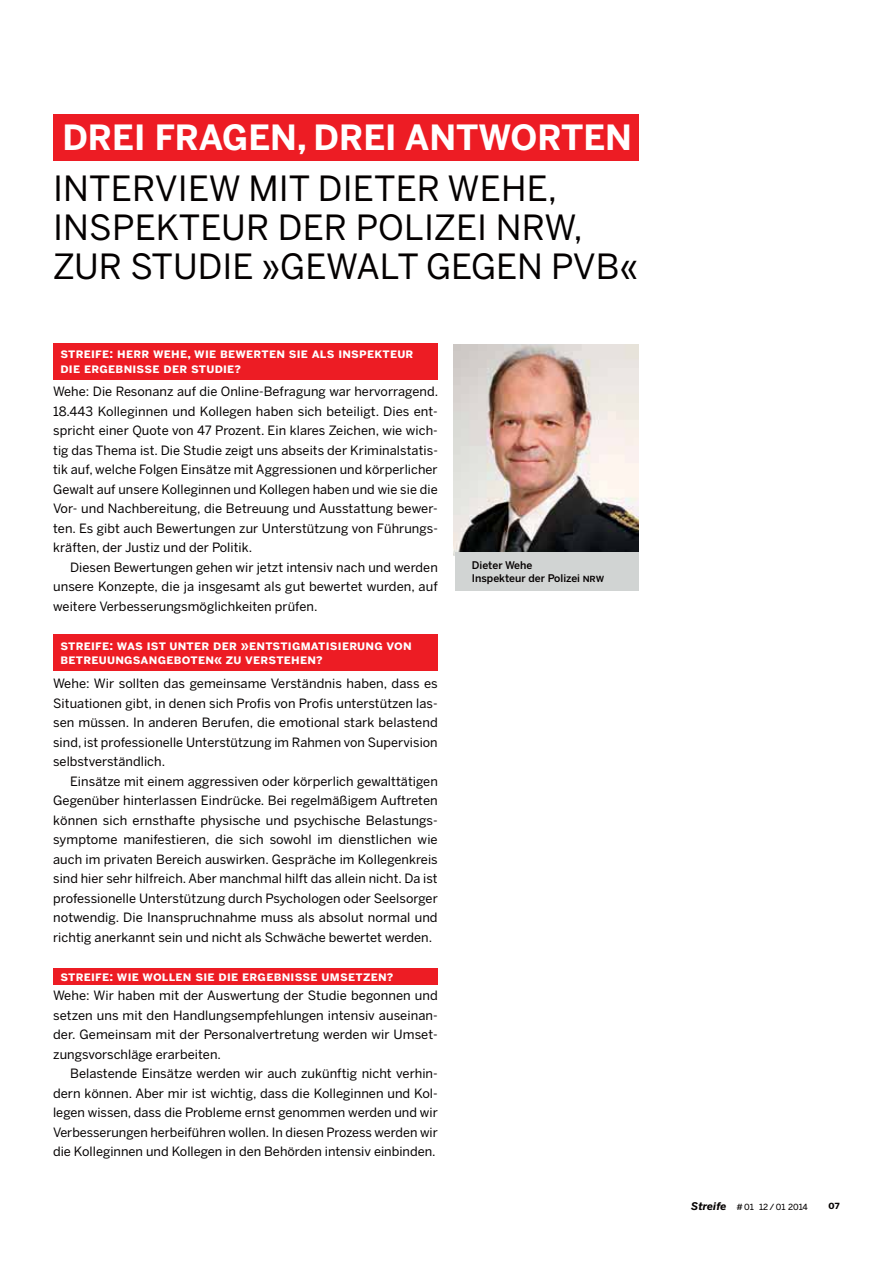
<style>
.page{position:relative;width:893px;height:1263px;background:#fff}
.page>*{position:absolute;margin:0;border:0;box-sizing:border-box;transform-origin:0 0}
.t1{font:34.5px/39px "Benton Sans Regular SC";letter-spacing:.005em;color:#040000}
.t2{font:34.5px "Benton Sans Bold SC";color:#fff}
.t3{font:12.75px/19.5px "Benton Sans";letter-spacing:.005em;color:#040000;text-align:justify}
.t4{font:12.75px/15px "Benton Sans Bold SC";letter-spacing:.02em;color:#fff}
.t5{font:500 10.5px/13.5px "Benton Sans";color:#040000}
.t6{font:10.5px "Benton Sans Regular SC";color:#040000}
.t7{font:10.5px "Benton Sans Bold SC";color:#040000}
.s1{font-family:"Benton Sans Medium SC";font-weight:400}
.s2{font-family:"Benton Sans";font-weight:700;font-style:italic}
</style>
<div class="page">
<div style="left:53px;top:344px;width:385px;height:36px;background:#ed1c24"></div>
<div style="left:53px;top:634px;width:385px;height:37px;background:#ed1c24"></div>
<div style="left:53px;top:968px;width:385px;height:17px;background:#ed1c24"></div>
<div style="left:53px;top:114px;width:586px;height:46px;background:#ed1c24"></div>
<img style="left:454px;top:345px;width:185px;height:211px">
<div style="left:455px;top:552px;width:184px;height:39px;background:#d1d4d3"></div>
<h1 class="t2" style="left:62px;top:118px;width:571px">DREI FRAGEN, DREI ANTWORTEN</h1>
<h1 class="t1" style="left:53px;top:170px;width:587px">INTERVIEW MIT DIETER WEHE,<br>INSPEKTEUR DER POLIZEI NRW,<br>ZUR STUDIE »GEWALT GEGEN PVB«</h1>
<p class="t4" style="left:60px;top:346px;width:354px">streife: herr wehe, wie bewerten sie als inspekteur die ergebnisse der studie?</p>
<p class="t3" style="left:53px;top:383px;width:386px">Wehe: Die Resonanz auf die Online-Befragung war hervorragend.<br>18.443 Kolleginnen und Kollegen haben sich beteiligt. Dies ent&shy;spricht einer Quote von 47 Prozent. Ein klares Zeichen, wie wich&shy;tig das Thema ist. Die Studie zeigt uns abseits der Kriminalstatis&shy;tik auf, welche Folgen Einsätze mit Aggressionen und körperlicher Gewalt auf unsere Kolleginnen und Kollegen haben und wie sie die Vor- und Nachbereitung, die Betreuung und Ausstattung bewer&shy;ten. Es gibt auch Bewertungen zur Unterstützung von Führungs&shy;kräften, der Justiz und der Politik.</p>
<p class="t3" style="left:53px;top:558px;width:386px;text-indent:17px">Diesen Bewertungen gehen wir jetzt intensiv nach und werden unsere Konzepte, die ja insgesamt als gut bewertet wurden, auf weitere Verbesserungsmöglichkeiten prüfen.</p>
<p class="t4" style="left:60px;top:638px;width:353px">streife: was ist unter der »entstigmatisierung von betreuungsangeboten« zu verstehen?</p>
<p class="t3" style="left:53px;top:675px;width:386px">Wehe: Wir sollten das gemeinsame Verständnis haben, dass es Situationen gibt, in denen sich Profis von Profis unterstützen las&shy;sen müssen. In anderen Berufen, die emotional stark belastend sind, ist professionelle Unterstützung im Rahmen von Supervision selbstverständlich.</p>
<p class="t3" style="left:53px;top:772px;width:386px;text-indent:17px">Einsätze mit einem aggressiven oder körperlich gewalttätigen Gegenüber hinterlassen Eindrücke. Bei regelmäßigem Auftreten können sich ernsthafte physische und psychische Belastungs&shy;symptome manifestieren, die sich sowohl im dienstlichen wie auch im privaten Bereich auswirken. Gespräche im Kollegenkreis sind hier sehr hilfreich. Aber manchmal hilft das allein nicht. Da ist professionelle Unterstützung durch Psychologen oder Seelsorger notwendig. Die Inanspruchnahme muss als absolut normal und richtig anerkannt sein und nicht als Schwäche bewertet werden.</p>
<p class="t4" style="left:60px;top:969px;width:334px">streife: wie wollen sie die ergebnisse umsetzen?</p>
<p class="t3" style="left:53px;top:987px;width:386px">Wehe: Wir haben mit der Auswertung der Studie begonnen und setzen uns mit den Handlungsempfehlungen intensiv auseinan&shy;der. Gemeinsam mit der Personalvertretung werden wir Umset&shy;zungsvorschläge erarbeiten.</p>
<p class="t3" style="left:53px;top:1065px;width:386px;text-indent:17px">Belastende Einsätze werden wir auch zukünftig nicht verhin&shy;dern können. Aber mir ist wichtig, dass die Kolleginnen und Kol&shy;legen wissen, dass die Probleme ernst genommen werden und wir Verbesserungen herbeiführen wollen. In diesen Prozess werden wir die Kolleginnen und Kollegen in den Behörden intensiv einbinden.</p>
<p class="t5" style="left:472px;top:559px;width:134px">Dieter Wehe<br>Inspekteur der Polizei <span class="s1">nrw</span></p>
<p class="t6" style="left:691px;top:1200px;width:118px"><span class="s2">Streife</span> # 01 12 / 01 2014</p>
<p class="t7" style="left:828px;top:1200px;width:12px">07</p>
</div>
